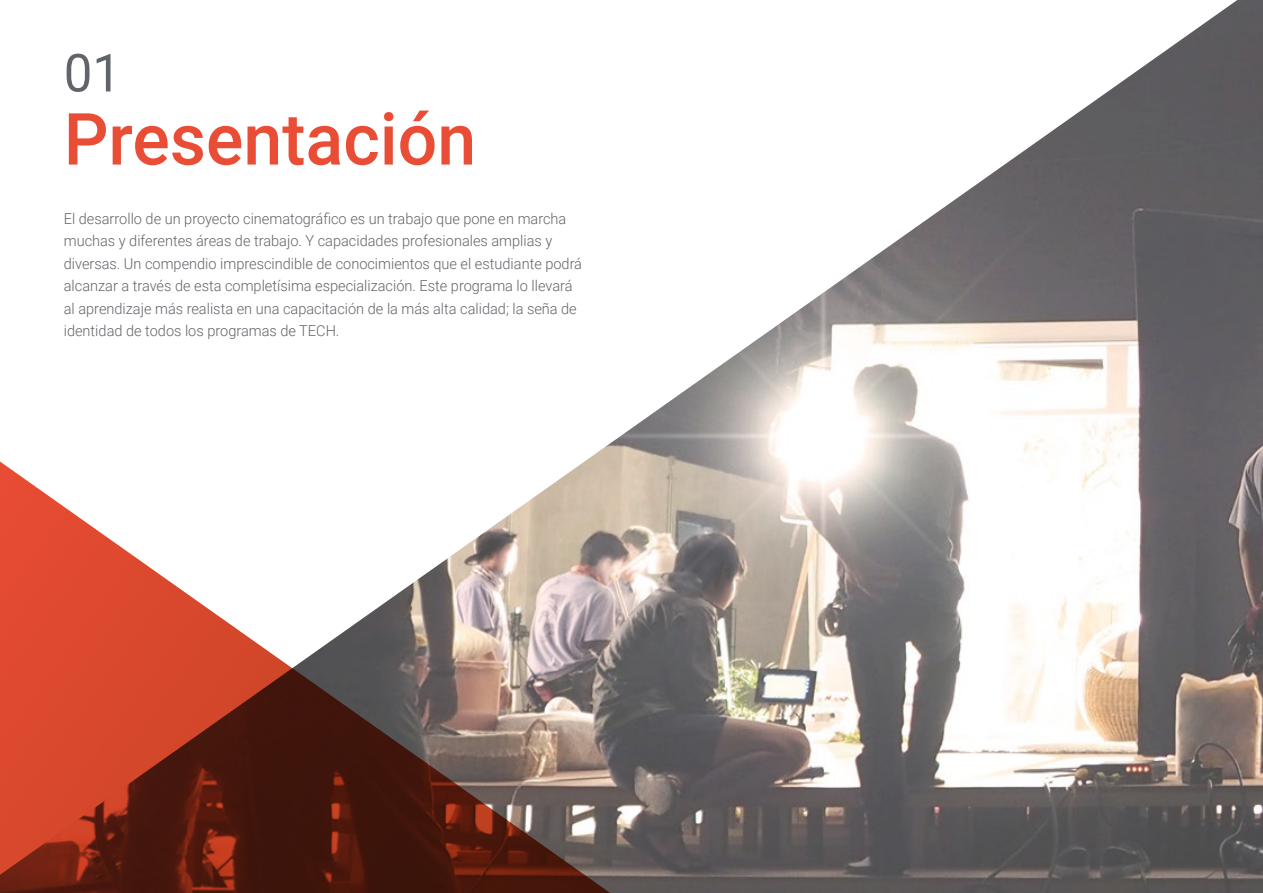
<style>
.page{position:relative;width:1263px;height:893px;background:#fff}
.page>*{position:absolute;margin:0;border:0;box-sizing:border-box;transform-origin:0 0}
.t1{font:500 72px "Roboto";color:#e94d35}
.t2{font:52.5px "Roboto";color:#61646a}
.t3{font:300 15px/22.5px "Roboto";color:#61646a}
</style>
<div class="page">
<img style="left:606px;top:0;width:657px;height:893px">
<svg style="left:0;top:446px;width:640px;height:447px"></svg>
<h2 class="t2" style="left:64px;top:36px;width:59px">01</h2>
<h1 class="t1" style="left:64px;top:89px;width:414px">Presentación</h1>
<p class="t3" style="left:64px;top:207px;width:520px">El desarrollo de un proyecto cinematográfico es un trabajo que pone en marcha muchas y diferentes áreas de trabajo. Y capacidades profesionales amplias y diversas. Un compendio imprescindible de conocimientos que el estudiante podrá alcanzar a través de esta completísima especialización. Este programa lo llevará al aprendizaje más realista en una capacitación de la más alta calidad; la seña de identidad de todos los programas de TECH.</p>
</div>
